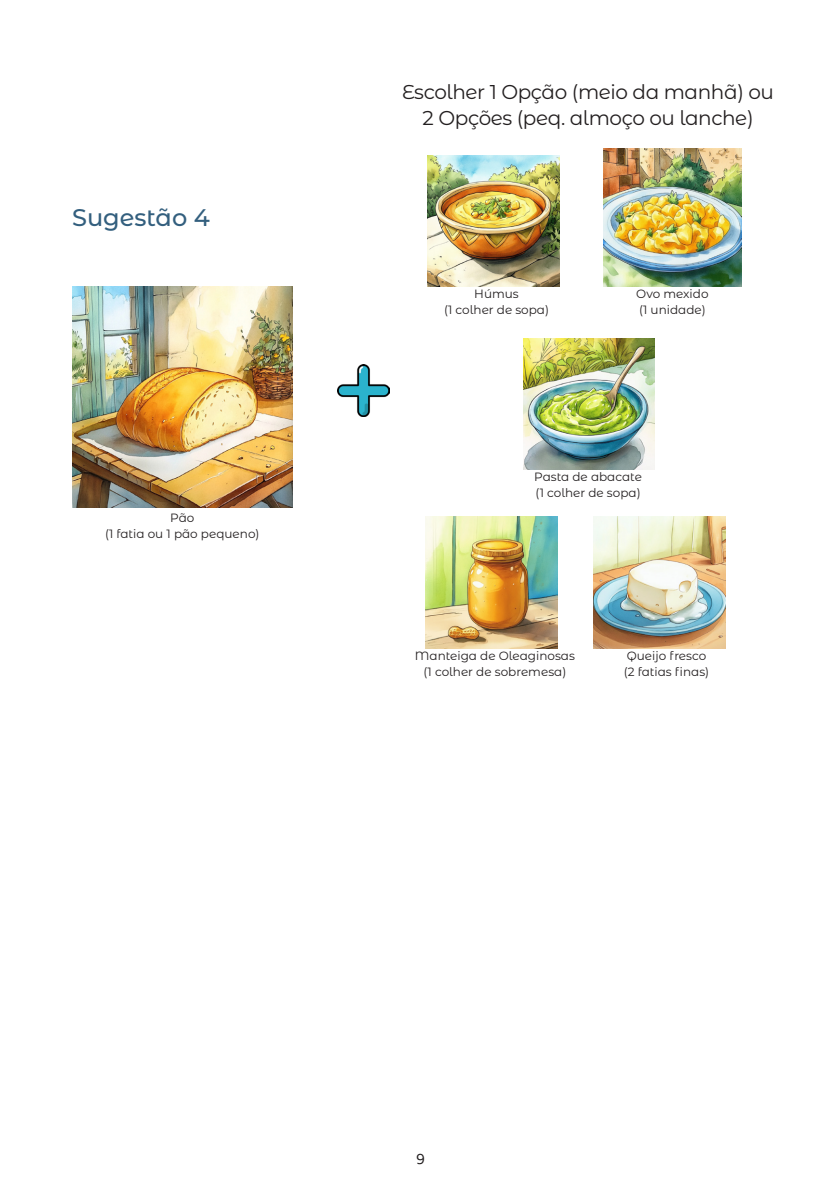
<style>
.page{position:relative;width:840px;height:1191px;background:#fff}
.page>*{position:absolute;margin:0;border:0;box-sizing:border-box;transform-origin:0 0}
.t1{font:500 24px "Montserrat Alternates";color:#335f7e}
.t2{font:20px/26px "Montserrat Alternates";letter-spacing:-.02em;color:#231f20;text-align:center}
.t3{font:16px "Baloo 2";color:#231f20}
.t4{font:12px/16px "Montserrat Alternates";color:#231f20;text-align:center}
</style>
<div class="page">
<img style="left:72px;top:287px;width:220px;height:220px">
<img style="left:337px;top:364px;width:52px;height:52px">
<img style="left:603px;top:149px;width:138px;height:138px">
<img style="left:425px;top:516px;width:132px;height:132px">
<img style="left:593px;top:516px;width:131px;height:132px">
<img style="left:523px;top:338px;width:131px;height:131px">
<img style="left:427px;top:155px;width:131px;height:131px">
<p class="t1" style="left:72px;top:201px;width:139px">Sugestão 4</p>
<p class="t4" style="left:170px;top:510px;width:26px">Pão</p>
<p class="t4" style="left:105px;top:526px;width:156px">(1 fatia ou 1 pão pequeno)</p>
<p class="t2" style="left:402px;top:79px;width:373px">Escolher 1 Opção (meio da manhã) ou<br>2 Opções (peq. almoço ou lanche)</p>
<p class="t4" style="left:474px;top:285px;width:46px">Húmus</p>
<p class="t4" style="left:444px;top:301px;width:106px">(1 colher de sopa)</p>
<p class="t4" style="left:636px;top:285px;width:74px">Ovo mexido</p>
<p class="t4" style="left:638px;top:301px;width:68px">(1 unidade)</p>
<p class="t4" style="left:534px;top:468px;width:109px">Pasta de abacate</p>
<p class="t4" style="left:535px;top:484px;width:106px">(1 colher de sopa)</p>
<p class="t4" style="left:414px;top:647px;width:161px">Manteiga de Oleaginosas (1 colher de sobremesa)</p>
<p class="t4" style="left:626px;top:647px;width:81px">Queijo fresco</p>
<p class="t4" style="left:623px;top:663px;width:87px">(2 fatias finas)</p>
<h3 class="t3" style="left:416px;top:1147px;width:10px">9</h3>
</div>
